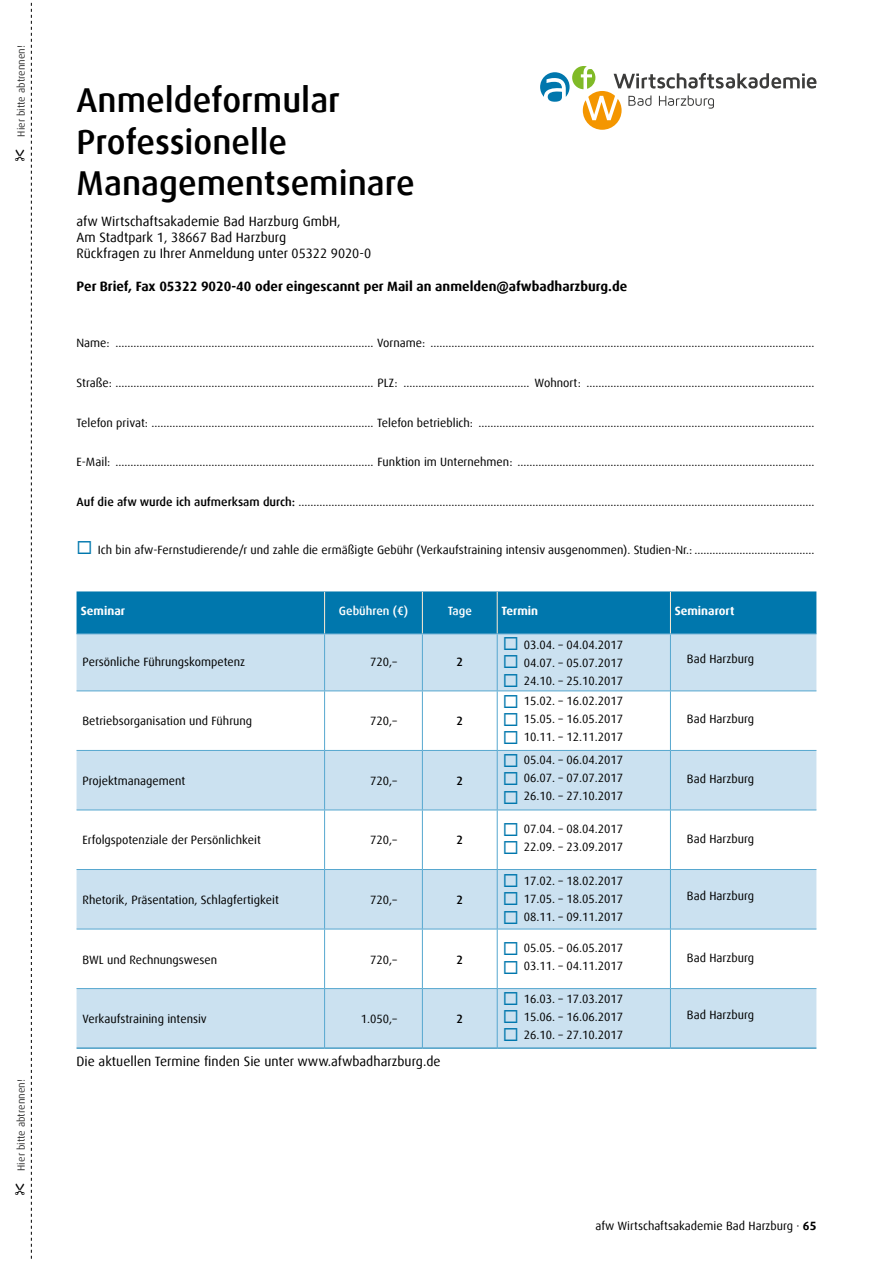
<style>
.page{position:relative;width:893px;height:1263px;background:#fff}
.page>*{position:absolute;margin:0;border:0;box-sizing:border-box;transform-origin:0 0}
.t1{font:500 34.5px/41.4px "Dax Offc";color:#000}
.t2{font:13.5px/16.2px "Dax Offc";color:#000}
.t3{font:700 13.5px "Dax Offc";color:#000}
.t4{font:12px/18px "Dax Offc";color:#000;text-align:justify}
.t5{font:700 12px "Dax Offc";color:#fff}
.t6{font:500 12px "Dax Offc";color:#fff}
.t7{font:500 12px "Dax Offc";color:#000}
.t8{font:10.5px "Dax Offc";color:#3c3c3b}
.s1{font-weight:500}
.s2{color:#0077ad}
.s3{font-weight:700}
</style>
<div class="page">
<svg style="left:77px;top:668px;width:739px;height:380px;fill:#cbe1f0"></svg>
<hr style="left:77px;top:1048px;width:248px;height:1px;background:#0077ad">
<hr style="left:325px;top:1048px;width:97px;height:1px;background:#0077ad">
<hr style="left:422px;top:1048px;width:75px;height:1px;background:#0077ad">
<hr style="left:497px;top:1048px;width:173px;height:1px;background:#0077ad">
<hr style="left:670px;top:1048px;width:146px;height:1px;background:#0077ad">
<hr style="left:77px;top:690px;width:248px;height:1px;background:#56a7cf">
<hr style="left:325px;top:690px;width:97px;height:1px;background:#56a7cf">
<hr style="left:422px;top:690px;width:75px;height:1px;background:#56a7cf">
<hr style="left:497px;top:690px;width:173px;height:1px;background:#56a7cf">
<hr style="left:670px;top:690px;width:146px;height:1px;background:#56a7cf">
<hr style="left:77px;top:750px;width:248px;height:1px;background:#56a7cf">
<hr style="left:325px;top:750px;width:97px;height:1px;background:#56a7cf">
<hr style="left:422px;top:750px;width:75px;height:1px;background:#56a7cf">
<hr style="left:497px;top:750px;width:173px;height:1px;background:#56a7cf">
<hr style="left:670px;top:750px;width:146px;height:1px;background:#56a7cf">
<hr style="left:77px;top:810px;width:248px;height:1px;background:#56a7cf">
<hr style="left:325px;top:810px;width:97px;height:1px;background:#56a7cf">
<hr style="left:422px;top:810px;width:75px;height:1px;background:#56a7cf">
<hr style="left:497px;top:810px;width:173px;height:1px;background:#56a7cf">
<hr style="left:670px;top:810px;width:146px;height:1px;background:#56a7cf">
<hr style="left:77px;top:869px;width:248px;height:1px;background:#56a7cf">
<hr style="left:325px;top:869px;width:97px;height:1px;background:#56a7cf">
<hr style="left:422px;top:869px;width:75px;height:1px;background:#56a7cf">
<hr style="left:497px;top:869px;width:173px;height:1px;background:#56a7cf">
<hr style="left:670px;top:869px;width:146px;height:1px;background:#56a7cf">
<hr style="left:77px;top:929px;width:248px;height:1px;background:#56a7cf">
<hr style="left:325px;top:929px;width:97px;height:1px;background:#56a7cf">
<hr style="left:422px;top:929px;width:75px;height:1px;background:#56a7cf">
<hr style="left:497px;top:929px;width:173px;height:1px;background:#56a7cf">
<hr style="left:670px;top:929px;width:146px;height:1px;background:#56a7cf">
<hr style="left:77px;top:988px;width:248px;height:1px;background:#56a7cf">
<hr style="left:325px;top:988px;width:97px;height:1px;background:#56a7cf">
<hr style="left:422px;top:988px;width:75px;height:1px;background:#56a7cf">
<hr style="left:497px;top:988px;width:173px;height:1px;background:#56a7cf">
<hr style="left:670px;top:988px;width:146px;height:1px;background:#56a7cf">
<hr style="left:324px;top:634px;width:1px;height:56px;background:#56a7cf">
<hr style="left:422px;top:634px;width:1px;height:56px;background:#56a7cf">
<hr style="left:670px;top:634px;width:1px;height:56px;background:#56a7cf">
<hr style="left:324px;top:691px;width:1px;height:59px;background:#56a7cf">
<hr style="left:422px;top:691px;width:1px;height:59px;background:#56a7cf">
<hr style="left:670px;top:691px;width:1px;height:59px;background:#56a7cf">
<hr style="left:324px;top:751px;width:1px;height:59px;background:#56a7cf">
<hr style="left:422px;top:751px;width:1px;height:59px;background:#56a7cf">
<hr style="left:670px;top:751px;width:1px;height:59px;background:#56a7cf">
<hr style="left:324px;top:810px;width:1px;height:59px;background:#56a7cf">
<hr style="left:422px;top:810px;width:1px;height:59px;background:#56a7cf">
<hr style="left:670px;top:810px;width:1px;height:59px;background:#56a7cf">
<hr style="left:324px;top:870px;width:1px;height:59px;background:#56a7cf">
<hr style="left:422px;top:870px;width:1px;height:59px;background:#56a7cf">
<hr style="left:670px;top:870px;width:1px;height:59px;background:#56a7cf">
<hr style="left:324px;top:929px;width:1px;height:59px;background:#56a7cf">
<hr style="left:422px;top:929px;width:1px;height:59px;background:#56a7cf">
<hr style="left:670px;top:929px;width:1px;height:59px;background:#56a7cf">
<hr style="left:324px;top:989px;width:1px;height:59px;background:#56a7cf">
<hr style="left:422px;top:989px;width:1px;height:59px;background:#56a7cf">
<hr style="left:670px;top:989px;width:1px;height:59px;background:#56a7cf">
<hr style="left:497px;top:634px;width:1px;height:56px;background:#56a7cf">
<hr style="left:497px;top:691px;width:1px;height:59px;background:#56a7cf">
<hr style="left:497px;top:751px;width:1px;height:59px;background:#56a7cf">
<hr style="left:497px;top:810px;width:1px;height:59px;background:#56a7cf">
<hr style="left:497px;top:870px;width:1px;height:59px;background:#56a7cf">
<hr style="left:497px;top:929px;width:1px;height:59px;background:#56a7cf">
<hr style="left:497px;top:989px;width:1px;height:59px;background:#56a7cf">
<svg style="left:540px;top:66px;width:276px;height:64px"></svg>
<svg style="left:31px;top:2px;width:1px;height:1257px"></svg>
<svg style="left:504px;top:674px;width:13px;height:13px"></svg>
<svg style="left:77px;top:591px;width:739px;height:77px;background:#5ba6cb"></svg>
<svg style="left:504px;top:694px;width:13px;height:50px"></svg>
<svg style="left:504px;top:754px;width:13px;height:50px"></svg>
<svg style="left:504px;top:823px;width:13px;height:31px"></svg>
<svg style="left:504px;top:874px;width:13px;height:50px"></svg>
<svg style="left:504px;top:942px;width:13px;height:31px"></svg>
<svg style="left:504px;top:991px;width:13px;height:50px"></svg>
<p class="t8" style="left:14px;top:137px;width:93px;rotate:-90deg">Hier bitte abtrennen!</p>
<p class="t8" style="left:14px;top:1171px;width:93px;rotate:-90deg">Hier bitte abtrennen!</p>
<h1 class="t1" style="left:77px;top:80px;width:340px">Anmeldeformular<br>Professionelle<br>Managementseminare</h1>
<p class="t2" style="left:77px;top:213px;width:296px">afw Wirtschaftsakademie Bad Harzburg GmbH,<br>Am Stadtpark 1, 38667 Bad Harzburg<br>Rückfragen zu Ihrer Anmeldung unter 05322 9020-0</p>
<p class="t3" style="left:77px;top:277px;width:552px">Per Brief, Fax 05322 9020-40 oder eingescannt per Mail an anmelden@afwbadharzburg.de</p>
<p class="t4" style="left:77px;top:334px;width:739px">Name: ...................................................................................... Vorname: ................................................................................................................................</p>
<p class="t4" style="left:77px;top:374px;width:739px">Straße: ...................................................................................... PLZ: .......................................... Wohnort: ............................................................................</p>
<p class="t4" style="left:77px;top:413px;width:739px">Telefon privat: .......................................................................... Telefon betrieblich: ................................................................................................................</p>
<p class="t4" style="left:77px;top:453px;width:739px">E-Mail: ...................................................................................... Funktion im Unternehmen: ...................................................................................................</p>
<p class="t4" style="left:77px;top:493px;width:739px"><span class="s1">Auf die afw wurde ich aufmerksam durch:</span> ............................................................................................................................................................................</p>
<p class="t4" style="left:77px;top:540px;width:739px"><span class="s2">◻</span> Ich bin afw-Fernstudierende/r und zahle die ermäßigte Gebühr (Verkaufstraining intensiv ausgenommen). Studien-Nr.: ........................................</p>
<p class="t5" style="left:81px;top:603px;width:46px">Seminar</p>
<p class="t6" style="left:339px;top:603px;width:71px">Gebühren (€)</p>
<p class="t6" style="left:448px;top:603px;width:26px">Tage</p>
<p class="t5" style="left:501px;top:603px;width:38px">Termin</p>
<p class="t5" style="left:675px;top:603px;width:61px">Seminarort</p>
<p class="t4" style="left:83px;top:653px;width:164px">Persönliche Führungskompetenz</p>
<p class="t4" style="left:370px;top:653px;width:28px">720,–</p>
<p class="t7" style="left:456px;top:654px;width:8px">2</p>
<p class="t4" style="left:524px;top:635px;width:101px">03.04. – 04.04.2017<br>04.07. – 05.07.2017<br>24.10. – 25.10.2017</p>
<p class="t4" style="left:687px;top:650px;width:69px">Bad Harzburg</p>
<p class="t4" style="left:83px;top:712px;width:171px">Betriebsorganisation und Führung</p>
<p class="t4" style="left:370px;top:712px;width:28px">720,–</p>
<p class="t7" style="left:456px;top:714px;width:8px">2</p>
<p class="t4" style="left:83px;top:772px;width:104px">Projektmanagement</p>
<p class="t4" style="left:370px;top:772px;width:28px">720,–</p>
<p class="t7" style="left:456px;top:773px;width:8px">2</p>
<p class="t4" style="left:83px;top:831px;width:180px">Erfolgspotenziale der Persönlichkeit</p>
<p class="t4" style="left:370px;top:831px;width:28px">720,–</p>
<p class="t7" style="left:456px;top:833px;width:8px">2</p>
<p class="t4" style="left:83px;top:891px;width:198px">Rhetorik, Präsentation, Schlagfertigkeit</p>
<p class="t4" style="left:370px;top:891px;width:28px">720,–</p>
<p class="t7" style="left:456px;top:892px;width:8px">2</p>
<p class="t4" style="left:83px;top:950px;width:136px">BWL und Rechnungswesen</p>
<p class="t4" style="left:370px;top:950px;width:28px">720,–</p>
<p class="t7" style="left:456px;top:952px;width:8px">2</p>
<p class="t4" style="left:83px;top:1010px;width:126px">Verkaufstraining intensiv</p>
<p class="t4" style="left:361px;top:1010px;width:37px">1.050,–</p>
<p class="t7" style="left:456px;top:1011px;width:8px">2</p>
<p class="t2" style="left:77px;top:1054px;width:365px">Die aktuellen Termine finden Sie unter www.afwbadharzburg.de</p>
<p class="t4" style="left:524px;top:692px;width:101px">15.02. – 16.02.2017<br>15.05. – 16.05.2017<br>10.11. – 12.11.2017</p>
<p class="t4" style="left:524px;top:751px;width:101px">05.04. – 06.04.2017<br>06.07. – 07.07.2017<br>26.10. – 27.10.2017</p>
<p class="t4" style="left:524px;top:820px;width:101px">07.04. – 08.04.2017<br>22.09. – 23.09.2017</p>
<p class="t4" style="left:524px;top:872px;width:101px">17.02. – 18.02.2017<br>17.05. – 18.05.2017<br>08.11. – 09.11.2017</p>
<p class="t4" style="left:524px;top:939px;width:101px">05.05. – 06.05.2017<br>03.11. – 04.11.2017</p>
<p class="t4" style="left:524px;top:990px;width:101px">16.03. – 17.03.2017<br>15.06. – 16.06.2017<br>26.10. – 27.10.2017</p>
<p class="t4" style="left:687px;top:710px;width:69px">Bad Harzburg</p>
<p class="t4" style="left:687px;top:770px;width:69px">Bad Harzburg</p>
<p class="t4" style="left:687px;top:830px;width:69px">Bad Harzburg</p>
<p class="t4" style="left:687px;top:887px;width:69px">Bad Harzburg</p>
<p class="t4" style="left:687px;top:949px;width:69px">Bad Harzburg</p>
<p class="t4" style="left:687px;top:1006px;width:69px">Bad Harzburg</p>
<p class="t4" style="left:595px;top:1217px;width:222px">afw Wirtschaftsakademie Bad Harzburg · <span class="s3">65</span></p>
</div>
